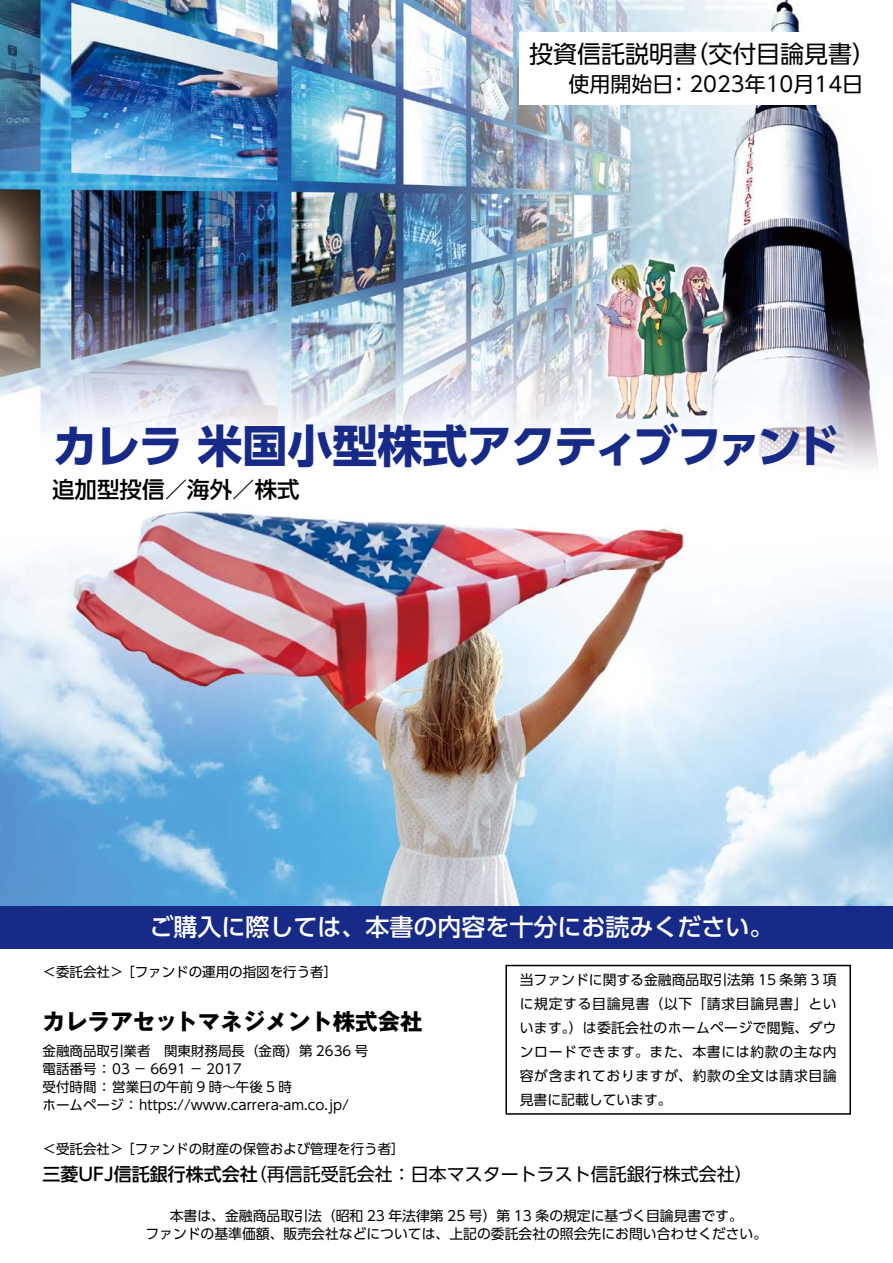
<style>
.page{position:relative;width:893px;height:1263px;background:#fff}
.page>*{position:absolute;margin:0;border:0;box-sizing:border-box;transform-origin:0 0}
.t1{font:700 45px "UD Shin Go Pro";letter-spacing:-.04em;color:#172a88}
.t2{font:500 24px "UD Shin Go Pro";color:#fff}
.t3{font:24px "UD Shin Go Pro";color:#000}
.t4{font:700 22.5px "Gothic MB101 Pro";color:#000}
.t5{font:500 22.5px "UD Shin Go Pro";color:#000}
.t6{font:21px "UD Shin Go Pro";color:#000}
.t7{font:18px "UD Shin Go Pro";color:#000}
.t8{font:13.8px/24.2px "UD Shin Go Pro";color:#000;text-align:justify}
.t9{font:13.5px/18px "UD Shin Go Pro";color:#000}
.s1{font-weight:500}
</style>
<div class="page">
<img style="left:0;top:0;width:893px;height:906px">
<div style="left:0;top:906px;width:893px;height:42px;background:#172a88"></div>
<div style="left:505px;top:965px;width:346px;height:150px;border:2px solid #000"></div>
<img style="left:0;top:0;width:1px;height:76px">
<div style="left:519px;top:32px;width:353px;height:72px;background:#fff"></div>
<h2 class="t3" style="left:529px;top:34px;width:348px">投資信託説明書（交付目論見書）</h2>
<h3 class="t6" style="left:569px;top:67px;width:296px">使用開始日：2023年10月14日</h3>
<h1 class="t1" style="left:53px;top:409px;width:788px">カレラ 米国小型株式アクティブファンド</h1>
<h3 class="t5" style="left:52px;top:471px;width:249px">追加型投信／海外／株式</h3>
<h2 class="t2" style="left:149px;top:907px;width:626px">ご購入に際しては、本書の内容を十分にお読みください。</h2>
<p class="t9" style="left:43px;top:963px;width:296px">＜委託会社＞ ［ファンドの運用の指図を行う者］</p>
<h3 class="t4" style="left:43px;top:1003px;width:382px">カレラアセットマネジメント株式会社</h3>
<p class="t9" style="left:43px;top:1042px;width:327px">金融商品取引業者　関東財務局長（金商）第 2636 号電話番号 ： 03 － 6691 － 2017<br>受付時間 ： 営業日の午前 9 時～午後 5 時<br>ホームページ ： https://www.carrera-am.co.jp/</p>
<p class="t9" style="left:43px;top:1139px;width:364px">＜受託会社＞ ［ファンドの財産の保管および管理を行う者］</p>
<h3 class="t7" style="left:43px;top:1160px;width:712px"><span class="s1">三菱UFJ信託銀行株式会社</span>（再信託受託会社：日本マスタートラスト信託銀行株式会社）</h3>
<p class="t8" style="left:520px;top:967px;width:319px">当ファンドに関する金融商品取引法第 15 条第 3 項に規定する目論見書（以下「請求目論見書」といいます。）は委託会社のホームページで閲覧、ダウンロードできます。また、本書には約款の主な内容が含まれておりますが、約款の全文は請求目論見書に記載しています。</p>
<p class="t8" style="left:145px;top:1206px;width:623px;line-height:18.1px;text-align:center">本書は、金融商品取引法（昭和 23 年法律第 25 号）第 13 条の規定に基づく目論見書です。<br>ファンドの基準価額、販売会社などについては、上記の委託会社の照会先にお問い合わせください。</p>
</div>
